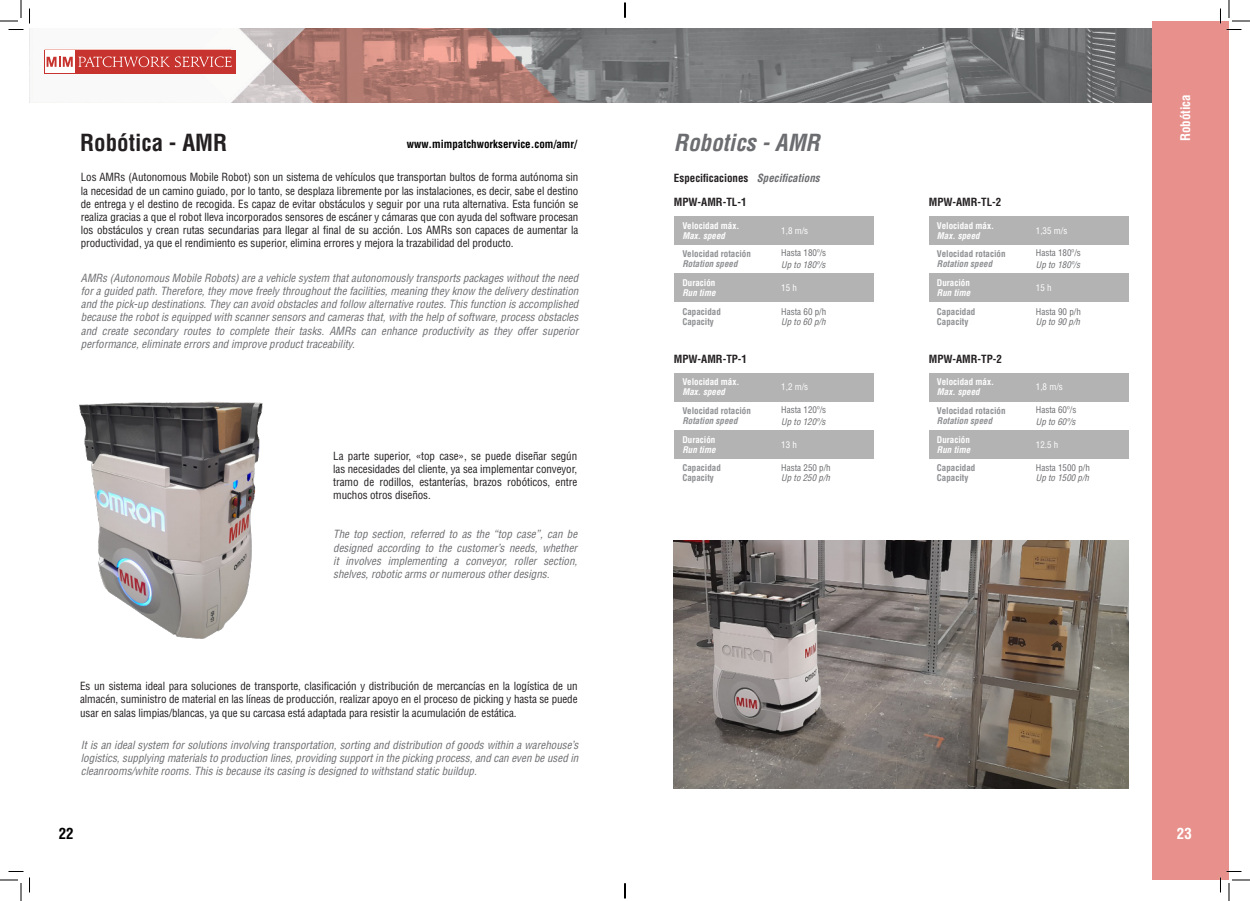
<style>
.page{position:relative;width:1250px;height:901px;background:#fff}
.page>*{position:absolute;margin:0;border:0;box-sizing:border-box;transform-origin:0 0}
.t1{font:700 condensed 23px "Helvetica LT Std";color:#231f20}
.t2{font:italic 700 condensed 23px "Helvetica LT Std";color:#6c6d70}
.t3{font:700 condensed 15px "Helvetica LT Std";color:#000}
.t4{font:700 condensed 15px "Helvetica LT Std";color:#fff}
.t5{font:700 condensed 13px "Helvetica LT Std";color:#fff}
.t6{font:condensed 11px/13.2px "Helvetica LT Std";letter-spacing:-.01em;color:#231f20;text-align:justify}
.t7{font:italic condensed 11px/13.2px "Helvetica LT Std";color:#6c6d70;text-align:justify}
.t8{font:700 condensed 11px "Helvetica LT Std";color:#231f20}
.t9{font:700 condensed 11px "Helvetica LT Std";color:#000}
.t10{font:700 condensed 9px "Helvetica LT Std";color:#8d8f92}
.t11{font:condensed 9px "Helvetica LT Std";color:#6c6d70}
.t12{font:700 condensed 9px "Helvetica LT Std";color:#fff}
.t13{font:italic condensed 9px "Helvetica LT Std";color:#6c6d70}
.t14{font:italic 700 condensed 9px "Helvetica LT Std";color:#fff}
.t15{font:italic 700 condensed 9px "Helvetica LT Std";color:#8d8f92}
.t16{font:condensed 9px "Helvetica LT Std";color:#fff}
.s1{font-style:italic;color:#6c6d70}
</style>
<div class="page">
<img style="left:44px;top:29px;width:1108px;height:73px">
<div style="left:44px;top:50px;width:192px;height:23px;background:#c7332e"></div>
<div style="left:45px;top:51px;width:29px;height:22px;background:#fff"></div>
<svg style="left:47px;top:56px;width:185px;height:11px"></svg>
<div style="left:1152px;top:21px;width:77px;height:859px;background:#e8908b"></div>
<img style="left:673px;top:541px;width:455px;height:247px">
<div style="left:674px;top:216px;width:200px;height:29px;background:#b3b3b3"></div>
<div style="left:674px;top:274px;width:200px;height:28px;background:#b3b3b3"></div>
<div style="left:928px;top:216px;width:200px;height:29px;background:#b3b3b3"></div>
<div style="left:928px;top:274px;width:200px;height:28px;background:#b3b3b3"></div>
<div style="left:674px;top:373px;width:200px;height:29px;background:#b3b3b3"></div>
<div style="left:674px;top:430px;width:200px;height:29px;background:#b3b3b3"></div>
<div style="left:928px;top:373px;width:200px;height:29px;background:#b3b3b3"></div>
<div style="left:928px;top:430px;width:200px;height:29px;background:#b3b3b3"></div>
<img style="left:79px;top:401px;width:184px;height:238px">
<svg style="left:0;top:0;width:30px;height:30px"></svg>
<svg style="left:0;top:871px;width:30px;height:30px"></svg>
<svg style="left:1219px;top:0;width:31px;height:30px"></svg>
<svg style="left:1219px;top:871px;width:31px;height:30px"></svg>
<svg style="left:624px;top:3px;width:2px;height:15px"></svg>
<svg style="left:624px;top:883px;width:2px;height:15px"></svg>
<p class="t1" style="left:80px;top:128px;width:148px">Robótica - AMR</p>
<p class="t9" style="left:407px;top:137px;width:172px">www.mimpatchworkservice.com/amr/</p>
<p class="t2" style="left:674px;top:128px;width:147px">Robotics - AMR</p>
<p class="t5" style="left:1177px;top:141px;width:48px;rotate:-90deg">Robótica</p>
<p class="t6" style="left:81px;top:171px;width:499px">Los AMRs (Autonomous Mobile Robot) son un sistema de vehículos que transportan bultos de forma autónoma sin la necesidad de un camino guiado, por lo tanto, se desplaza libremente por las instalaciones, es decir, sabe el destino de entrega y el destino de recogida. Es capaz de evitar obstáculos y seguir por una ruta alternativa. Esta función se realiza gracias a que el robot lleva incorporados sensores de escáner y cámaras que con ayuda del software procesan los obstáculos y crean rutas secundarias para llegar al final de su acción. Los AMRs son capaces de aumentar la productividad, ya que el rendimiento es superior, elimina errores y mejora la trazabilidad del producto.</p>
<p class="t7" style="left:81px;top:271px;width:499px">AMRs (Autonomous Mobile Robots) are a vehicle system that autonomously transports packages without the need for a guided path. Therefore, they move freely throughout the facilities, meaning they know the delivery destination and the pick-up destinations. They can avoid obstacles and follow alternative routes. This function is accomplished because the robot is equipped with scanner sensors and cameras that, with the help of software, process obstacles and create secondary routes to complete their tasks. AMRs can enhance productivity as they offer superior performance, eliminate errors and improve product traceability.</p>
<p class="t8" style="left:674px;top:171px;width:147px">Especificaciones <span class="s1">Specifications</span></p>
<p class="t8" style="left:674px;top:195px;width:74px">MPW-AMR-TL-1</p>
<p class="t8" style="left:929px;top:195px;width:74px">MPW-AMR-TL-2</p>
<p class="t12" style="left:682px;top:220px;width:59px">Velocidad máx.</p>
<p class="t14" style="left:682px;top:230px;width:44px">Max. speed</p>
<p class="t16" style="left:781px;top:225px;width:28px">1,8 m/s</p>
<p class="t12" style="left:937px;top:220px;width:59px">Velocidad máx.</p>
<p class="t14" style="left:937px;top:230px;width:44px">Max. speed</p>
<p class="t16" style="left:1036px;top:225px;width:33px">1,35 m/s</p>
<p class="t10" style="left:682px;top:248px;width:70px">Velocidad rotación</p>
<p class="t15" style="left:682px;top:258px;width:57px">Rotation speed</p>
<p class="t11" style="left:781px;top:247px;width:46px">Hasta 180º/s</p>
<p class="t13" style="left:781px;top:259px;width:46px">Up to 180º/s</p>
<p class="t10" style="left:937px;top:248px;width:70px">Velocidad rotación</p>
<p class="t15" style="left:937px;top:258px;width:57px">Rotation speed</p>
<p class="t11" style="left:1036px;top:247px;width:46px">Hasta 180º/s</p>
<p class="t13" style="left:1036px;top:259px;width:46px">Up to 180º/s</p>
<p class="t12" style="left:682px;top:277px;width:34px">Duración</p>
<p class="t14" style="left:682px;top:287px;width:35px">Run time</p>
<p class="t10" style="left:682px;top:306px;width:40px">Capacidad</p>
<p class="t10" style="left:682px;top:316px;width:33px">Capacity</p>
<p class="t16" style="left:781px;top:282px;width:17px">15 h</p>
<p class="t11" style="left:781px;top:306px;width:46px">Hasta 60 p/h</p>
<p class="t13" style="left:781px;top:316px;width:46px">Up to 60 p/h</p>
<p class="t12" style="left:937px;top:277px;width:34px">Duración</p>
<p class="t14" style="left:937px;top:287px;width:35px">Run time</p>
<p class="t10" style="left:937px;top:306px;width:40px">Capacidad</p>
<p class="t10" style="left:937px;top:316px;width:33px">Capacity</p>
<p class="t16" style="left:1036px;top:282px;width:17px">15 h</p>
<p class="t11" style="left:1036px;top:306px;width:46px">Hasta 90 p/h</p>
<p class="t13" style="left:1036px;top:316px;width:46px">Up to 90 p/h</p>
<p class="t8" style="left:674px;top:352px;width:75px">MPW-AMR-TP-1</p>
<p class="t8" style="left:929px;top:352px;width:75px">MPW-AMR-TP-2</p>
<p class="t12" style="left:682px;top:376px;width:59px">Velocidad máx.</p>
<p class="t14" style="left:682px;top:386px;width:44px">Max. speed</p>
<p class="t16" style="left:781px;top:381px;width:28px">1,2 m/s</p>
<p class="t12" style="left:937px;top:376px;width:59px">Velocidad máx.</p>
<p class="t14" style="left:937px;top:386px;width:44px">Max. speed</p>
<p class="t16" style="left:1036px;top:381px;width:29px">1,8 m/s</p>
<p class="t10" style="left:682px;top:405px;width:70px">Velocidad rotación</p>
<p class="t15" style="left:682px;top:415px;width:57px">Rotation speed</p>
<p class="t11" style="left:781px;top:404px;width:46px">Hasta 120º/s</p>
<p class="t13" style="left:781px;top:416px;width:46px">Up to 120º/s</p>
<p class="t10" style="left:937px;top:405px;width:70px">Velocidad rotación</p>
<p class="t15" style="left:937px;top:415px;width:57px">Rotation speed</p>
<p class="t11" style="left:1036px;top:404px;width:42px">Hasta 60º/s</p>
<p class="t13" style="left:1036px;top:416px;width:41px">Up to 60º/s</p>
<p class="t6" style="left:333px;top:449px;width:245px">La parte superior, «top case», se puede diseñar según las necesidades del cliente, ya sea implementar conveyor, tramo de rodillos, estanterías, brazos robóticos, entre muchos otros diseños.</p>
<p class="t7" style="left:333px;top:528px;width:245px">The top section, referred to as the “top case”, can be designed according to the customer’s needs, whether it involves implementing a conveyor, roller section, shelves, robotic arms or numerous other designs.</p>
<p class="t12" style="left:682px;top:434px;width:34px">Duración</p>
<p class="t14" style="left:682px;top:444px;width:35px">Run time</p>
<p class="t10" style="left:682px;top:463px;width:40px">Capacidad</p>
<p class="t10" style="left:682px;top:472px;width:33px">Capacity</p>
<p class="t16" style="left:781px;top:439px;width:17px">13 h</p>
<p class="t11" style="left:781px;top:463px;width:51px">Hasta 250 p/h</p>
<p class="t13" style="left:781px;top:472px;width:50px">Up to 250 p/h</p>
<p class="t12" style="left:937px;top:434px;width:34px">Duración</p>
<p class="t14" style="left:937px;top:444px;width:35px">Run time</p>
<p class="t10" style="left:937px;top:463px;width:40px">Capacidad</p>
<p class="t10" style="left:937px;top:472px;width:33px">Capacity</p>
<p class="t16" style="left:1036px;top:439px;width:24px">12.5 h</p>
<p class="t11" style="left:1036px;top:463px;width:55px">Hasta 1500 p/h</p>
<p class="t13" style="left:1036px;top:472px;width:55px">Up to 1500 p/h</p>
<p class="t6" style="left:80px;top:679px;width:499px">Es un sistema ideal para soluciones de transporte, clasificación y distribución de mercancías en la logística de un almacén, suministro de material en las líneas de producción, realizar apoyo en el proceso de picking y hasta se puede usar en salas limpias/blancas, ya que su carcasa está adaptada para resistir la acumulación de estática.</p>
<p class="t7" style="left:81px;top:738px;width:499px">It is an ideal system for solutions involving transportation, sorting and distribution of goods within a warehouse’s logistics, supplying materials to production lines, providing support in the picking process, and can even be used in cleanrooms/white rooms. This is because its casing is designed to withstand static buildup.</p>
<p class="t3" style="left:59px;top:824px;width:16px">22</p>
<p class="t4" style="left:1177px;top:824px;width:16px">23</p>
</div>
